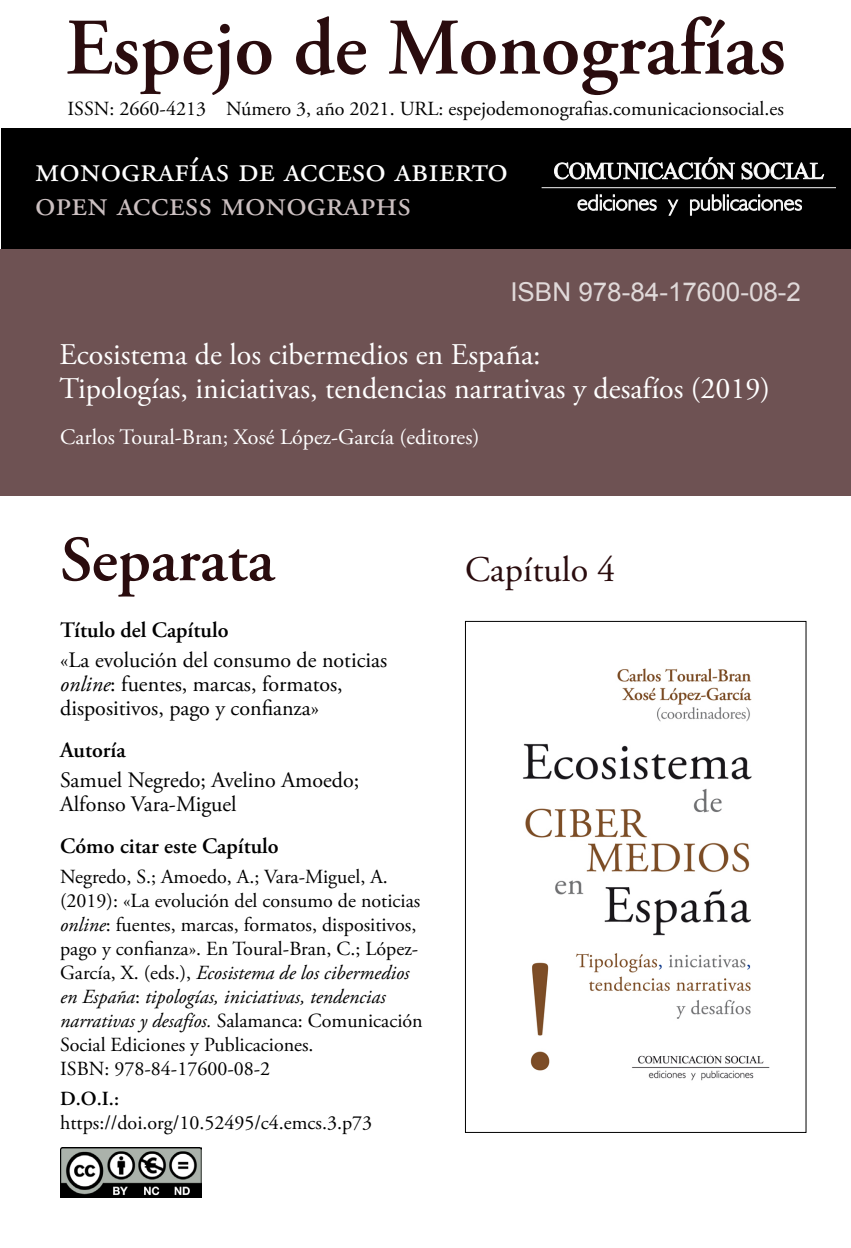
<style>
.page{position:relative;width:851px;height:1248px;background:#fff}
.page>*{position:absolute;margin:0;border:0;box-sizing:border-box;transform-origin:0 0}
.t1{font:600 80px "Adobe Garamond Pro";color:#2a0c0e}
.t2{font:600 64px "Adobe Garamond Pro";color:#2a0c0e}
.t3{font:36px "Adobe Garamond Pro";color:#fff}
.t4{font:36px "Adobe Garamond Pro";color:#cbbfc0}
.t5{font:36px "Adobe Garamond Pro";color:#2a0c0e}
.t6{font:30px "Adobe Garamond Pro";color:#fff}
.t7{font:26px "Arial";color:#e0d9d9}
.OA_etiquetas{font:22px/24px "Adobe Garamond Pro";color:#000}
.Autor{font:22px/24px "Adobe Garamond Pro";letter-spacing:-.005em;color:#000}
.body{font:22px "Adobe Garamond Pro";color:#fff}
.OA_etiquetas-2{font:600 22px "Adobe Garamond Pro";color:#000}
.Autor-2{font:600 22px "Adobe Garamond Pro";color:#000}
.Autor-3{font:20px/24px "Adobe Garamond Pro";color:#000}
.body-2{font:20px "Adobe Garamond Pro";color:#000}
.OA_etiquetas-3{font:20px "Adobe Garamond Pro";color:#000}
.OA_etiquetas-4{font:600 20px "Adobe Garamond Pro";color:#000}
.s1{font-style:italic}
</style>
<div class="page">
<div style="left:1px;top:129px;width:849px;height:120px;background:#000"></div>
<svg style="left:554px;top:157px;width:269px;height:22px"></svg>
<hr style="left:541px;top:187px;width:294px;height:1px;background:#f6f6f6">
<svg style="left:577px;top:194px;width:224px;height:21px"></svg>
<div style="left:0;top:249px;width:850px;height:246px;background:#6e5253"></div>
<img style="left:60px;top:1147px;width:141px;height:49px">
<img style="left:523px;top:668px;width:247px;height:413px">
<p class="t1" style="left:66px;top:2px;width:721px">Espejo de Monografías</p>
<p class="body-2" style="left:68px;top:97px;width:717px">ISSN: 2660-4213 Número 3, año 2021. URL: espejodemonografias.comunicacionsocial.es</p>
<p class="t3" style="left:35px;top:148px;width:474px">monografías de acceso abierto</p>
<p class="t4" style="left:35px;top:182px;width:377px">open access monographs</p>
<p class="t7" style="left:510px;top:275px;width:292px">ISBN 978-84-17600-08-2</p>
<p class="t6" style="left:59px;top:336px;width:482px">Ecosistema de los cibermedios en España:</p>
<p class="t6" style="left:59px;top:370px;width:712px">Tipologías, iniciativas, tendencias narrativas y desafíos (2019)</p>
<p class="body" style="left:60px;top:424px;width:421px">Carlos Toural-Bran; Xosé López-García (editores)</p>
<p class="t2" style="left:60px;top:523px;width:217px">Separata</p>
<p class="OA_etiquetas-2" style="left:60px;top:617px;width:170px">Título del Capítulo</p>
<p class="OA_etiquetas" style="left:60px;top:649px;width:328px">«La evolución del consumo de noticias <span class="s1">online</span>: fuentes, marcas, formatos, dispositivos, pago y confianza»</p>
<p class="OA_etiquetas-2" style="left:60px;top:737px;width:67px">Autoría</p>
<p class="Autor" style="left:60px;top:769px;width:300px">Samuel Negredo; Avelino Amoedo;<br>Alfonso Vara-Miguel</p>
<p class="Autor-2" style="left:60px;top:833px;width:220px">Cómo citar este Capítulo</p>
<p class="Autor-3" style="left:60px;top:865px;width:364px">Negredo, S.; Amoedo, A.; Vara-Miguel, A. (2019): «La evolución del consumo de noticias <span class="s1">online</span>: fuentes, marcas, formatos, dispositivos, pago y confianza». En Toural-Bran, C.; López-García, X. (eds.), <span class="s1">Ecosistema de los cibermedios en España</span>: <span class="s1">tipologías, iniciativas, tendencias narrativas y desafíos.</span> Salamanca: Comunicación Social Ediciones y Publicaciones.<br>ISBN: 978-84-17600-08-2</p>
<p class="OA_etiquetas-4" style="left:60px;top:1087px;width:61px">D.O.I.:</p>
<p class="OA_etiquetas-3" style="left:60px;top:1110px;width:313px">https://doi.org/10.52495/c4.emcs.3.p73</p>
<p class="t5" style="left:465px;top:548px;width:151px">Capítulo 4</p>
</div>
